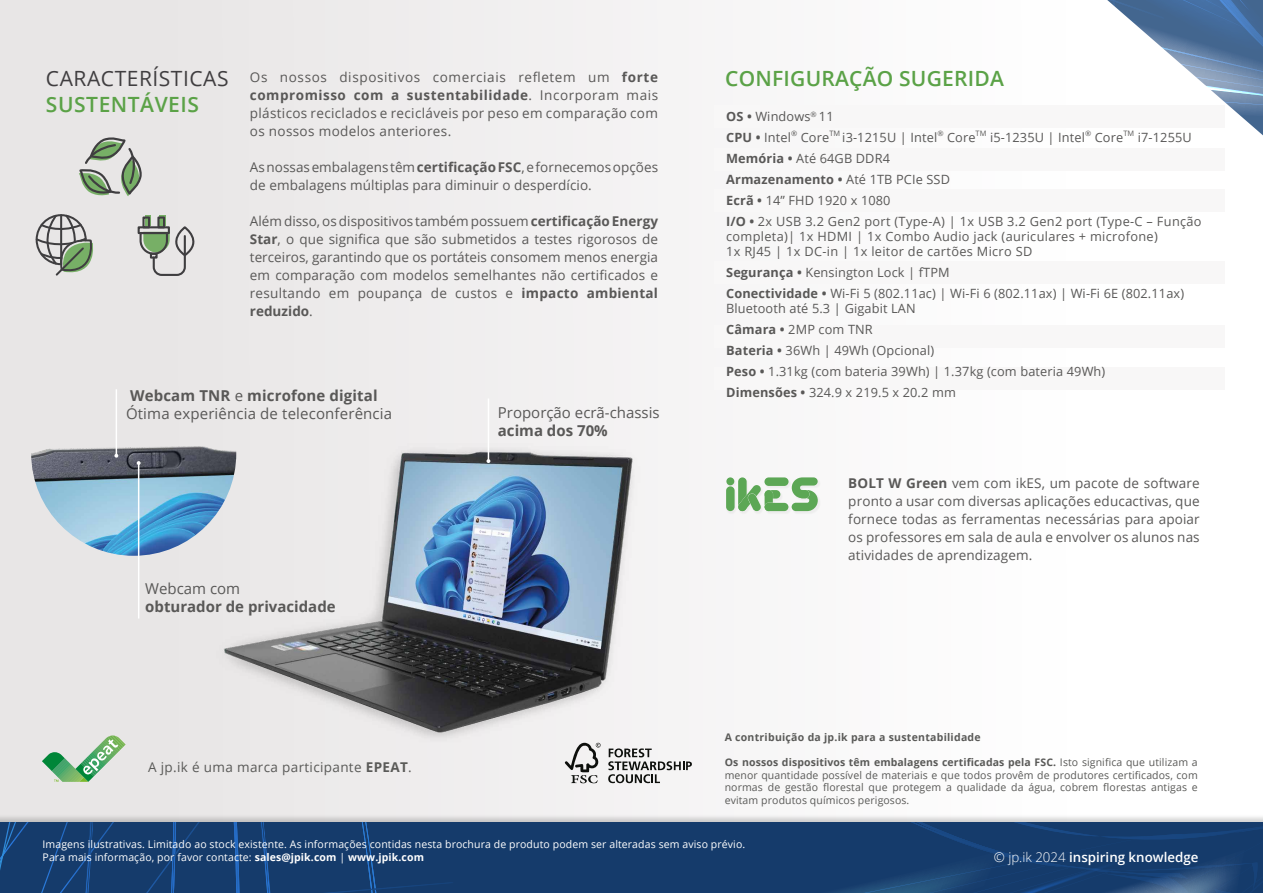
<style>
.page{position:relative;width:1263px;height:893px;background:#fff}
.page>*{position:absolute;margin:0;border:0;box-sizing:border-box;transform-origin:0 0}
.t1{font:600 21px "Open Sans";letter-spacing:.01em;color:#5ba247}
.t2{font:21px "Open Sans";letter-spacing:.025em;color:#403e40}
.t3{font:15px/18px "Open Sans";letter-spacing:.01em;color:#595857}
.t4{font:700 15px "Open Sans";color:#595857}
.t5{font:13.5px/18px "Open Sans";letter-spacing:.01em;color:#595857;text-align:justify}
.t6{font:13.5px "Open Sans";letter-spacing:.025em;color:#5a5a58}
.t7{font:600 13.35px "Open Sans";color:#fff}
.t8{font:12.75px/21px "Open Sans";letter-spacing:.01em;color:#595857}
.t9{font:12.75px/21px "Open Sans";letter-spacing:.01em;color:#585756}
.t10{font:10.5px/12.6px "Open Sans";letter-spacing:.01em;color:#5a5a58;text-align:justify}
.t11{font:10.5px/12.6px "Open Sans";letter-spacing:.01em;color:#fff}
.t12{font:700 10.5px "Open Sans";letter-spacing:.025em;color:#5a5a58}
.t13{font:7.5px "Open Sans";color:#595857}
.s1{font-weight:700}
.s2{font-weight:700;color:#595857}
.s3{color:#595857}
.s4{font-weight:300}
</style>
<div class="page">
<div style="left:0;top:0;width:1263px;height:893px;background:linear-gradient(to right,#e6e3e3,#fff)"></div>
<img style="left:0;top:812px;width:1263px;height:11px">
<svg style="left:0;top:823px;width:1263px;height:70px;background:#163d6e"></svg>
<div style="left:715px;top:105px;width:510px;height:23px;background:#f8f7f7"></div>
<div style="left:715px;top:148px;width:510px;height:23px;background:#f8f7f7"></div>
<div style="left:715px;top:189px;width:510px;height:23px;background:#f8f7f7"></div>
<div style="left:715px;top:261px;width:510px;height:23px;background:#f8f7f7"></div>
<div style="left:715px;top:325px;width:510px;height:22px;background:#f8f7f7"></div>
<div style="left:715px;top:367px;width:510px;height:23px;background:#f8f7f7"></div>
<svg style="left:77px;top:137px;width:66px;height:60px;background:#aeb9a9"></svg>
<img style="left:726px;top:477px;width:96px;height:38px">
<div style="left:764px;top:477px;width:24px;height:9px;background:#5ca755;border-radius:4px"></div>
<div style="left:726px;top:486px;width:9px;height:25px;background:#5ca755;border-radius:4px"></div>
<div style="left:726px;top:477px;width:8px;height:8px;background:#5ca755;border-radius:50%"></div>
<div style="left:765px;top:503px;width:23px;height:8px;background:#5ca755;border-radius:4px"></div>
<svg style="left:738px;top:477px;width:42px;height:34px"></svg>
<svg style="left:792px;top:477px;width:26px;height:34px"></svg>
<svg style="left:1107px;top:0;width:156px;height:135px"></svg>
<svg style="left:608px;top:748px;width:84px;height:35px"></svg>
<svg style="left:565px;top:744px;width:36px;height:39px"></svg>
<img style="left:31px;top:351px;width:205px;height:205px;border-radius:103px">
<svg style="left:114px;top:454px;width:4px;height:4px"></svg>
<hr style="left:116px;top:389px;width:1px;height:67px;background:#fff">
<svg style="left:137px;top:461px;width:4px;height:4px"></svg>
<hr style="left:138px;top:463px;width:1px;height:156px;background:#fff">
<svg style="left:42px;top:735px;width:84px;height:47px;background:#afcfb4"></svg>
<img style="left:214px;top:440px;width:446px;height:304px">
<svg style="left:486px;top:459px;width:4px;height:4px"></svg>
<hr style="left:488px;top:398px;width:1px;height:63px;background:#fff">
<svg style="left:34px;top:214px;width:62px;height:63px;background:#b1b7ae"></svg>
<div style="left:145px;top:216px;width:6px;height:10px;background:#77af66"></div>
<div style="left:160px;top:215px;width:6px;height:10px;background:#77af66"></div>
<div style="left:142px;top:216px;width:8px;height:12px;border:2px solid #3f3e40"></div>
<div style="left:157px;top:216px;width:8px;height:12px;border:2px solid #3f3e40"></div>
<svg style="left:138px;top:225px;width:66px;height:52px;background:#bdc2ba"></svg>
<h1 class="t2" style="left:46px;top:64px;width:184px">CARACTERÍSTICAS</h1>
<h1 class="t1" style="left:46px;top:90px;width:155px">SUSTENTÁVEIS</h1>
<p class="t5" style="left:250px;top:67px;width:410px">Os nossos dispositivos comerciais refletem um <span class="s1">forte compromisso com a sustentabilidade</span>. Incorporam mais plásticos reciclados e recicláveis por peso em comparação com os nossos modelos anteriores.</p>
<p class="t5" style="left:250px;top:157px;width:410px">As nossas embalagens têm <span class="s1">certificação FSC</span>, e fornecemos opções de embalagens múltiplas para diminuir o desperdício.</p>
<p class="t5" style="left:250px;top:211px;width:410px">Além disso, os dispositivos também possuem <span class="s1">certificação Energy Star</span>, o que significa que são submetidos a testes rigorosos de terceiros, garantindo que os portáteis consomem menos energia em comparação com modelos semelhantes não certificados e resultando em poupança de custos e <span class="s1">impacto ambiental reduzido</span>.</p>
<p class="t3" style="left:126px;top:386px;width:268px"><span class="s1">Webcam TNR</span> e <span class="s1">microfone digital<br></span>Ótima experiência de teleconferência</p>
<p class="t3" style="left:145px;top:579px;width:96px">Webcam com</p>
<p class="t4" style="left:145px;top:596px;width:192px">obturador de privacidade</p>
<p class="t6" style="left:148px;top:757px;width:265px">A jp.ik é uma marca participante <span class="s1">EPEAT</span>.</p>
<p class="t3" style="left:498px;top:403px;width:163px">Proporção ecrã-chassis</p>
<p class="t4" style="left:498px;top:419px;width:111px">acima dos 70%</p>
<h1 class="t1" style="left:725px;top:64px;width:280px">CONFIGURAÇÃO SUGERIDA</h1>
<p class="t9" style="left:726px;top:106px;width:109px"><span class="s2">OS •</span> Windows<sup>®</sup> 11<br><span class="s2">CPU •</span> <span class="s3">Intel</span></p>
<p class="t13" style="left:791px;top:128px;width:8px">®</p>
<p class="t8" style="left:801px;top:127px;width:30px">Core</p>
<p class="t13" style="left:829px;top:128px;width:12px">TM</p>
<p class="t8" style="left:842px;top:127px;width:96px">i3-1215U | Intel</p>
<p class="t13" style="left:937px;top:128px;width:8px">®</p>
<p class="t8" style="left:947px;top:127px;width:30px">Core</p>
<p class="t13" style="left:976px;top:128px;width:12px">TM</p>
<p class="t8" style="left:990px;top:127px;width:96px">i5-1235U | Intel</p>
<p class="t13" style="left:1085px;top:128px;width:8px">®</p>
<p class="t8" style="left:1095px;top:127px;width:30px">Core</p>
<p class="t13" style="left:1123px;top:128px;width:12px">TM</p>
<p class="t8" style="left:1138px;top:127px;width:55px">i7-1255U</p>
<p class="t8" style="left:726px;top:148px;width:477px"><span class="s1">Memória •</span> Até 64GB DDR4<br><span class="s1">Armazenamento •</span> Até 1TB PCIe SSD<br><span class="s1">Ecrã •</span> 14” FHD 1920 x 1080<br><span class="s1">I/O •</span> 2x USB 3.2 Gen2 port (Type-A) | 1x USB 3.2 Gen2 port (Type-C – Função</p>
<p class="t8" style="left:726px;top:229px;width:433px;line-height:15.3px">completa)| 1x HDMI | 1x Combo Audio jack (auriculares + microfone)<br>1x RJ45 | 1x DC-in | 1x leitor de cartões Micro SD</p>
<p class="t8" style="left:726px;top:262px;width:459px"><span class="s1">Segurança •</span> Kensington Lock | fTPM<br><span class="s1">Conectividade •</span> Wi-Fi 5 (802.11ac) | Wi-Fi 6 (802.11ax) | Wi-Fi 6E (802.11ax)</p>
<p class="t8" style="left:726px;top:298px;width:381px">Bluetooth até 5.3 | Gigabit LAN<br><span class="s1">Câmara •</span> 2MP com TNR<br><span class="s1">Bateria •</span> 36Wh | 49Wh (Opcional)<br><span class="s1">Peso •</span> 1.31kg (com bateria 39Wh) | 1.37kg (com bateria 49Wh)<br><span class="s1">Dimensões •</span> 324.9 x 219.5 x 20.2 mm</p>
<p class="t5" style="left:848px;top:473px;width:353px"><span class="s1">BOLT W Green</span> vem com ikES, um pacote de software pronto a usar com diversas aplicações educactivas, que fornece todas as ferramentas necessárias para apoiar os professores em sala de aula e envolver os alunos nas atividades de aprendizagem.</p>
<p class="t12" style="left:725px;top:730px;width:257px">A contribuição da jp.ik para a sustentabilidade</p>
<p class="t10" style="left:725px;top:756px;width:475px"><span class="s1">Os nossos dispositivos têm embalagens certificadas pela FSC.</span> Isto significa que utilizam a menor quantidade possível de materiais e que todos provêm de produtores certificados, com normas de gestão florestal que protegem a qualidade da água, cobrem florestas antigas e evitam produtos químicos perigosos.</p>
<p class="t11" style="left:43px;top:838px;width:704px">Imagens ilustrativas. Limitado ao stock existente. As informações contidas nesta brochura de produto podem ser alteradas sem aviso prévio.<br>Para mais informação, por favor contacte: <span class="s1">sales@jpik.com</span> | <span class="s1">www.jpik.com</span></p>
<p class="t7" style="left:994px;top:848px;width:206px"><span class="s4">© jp.ik 2024</span> inspiring knowledge</p>
</div>
